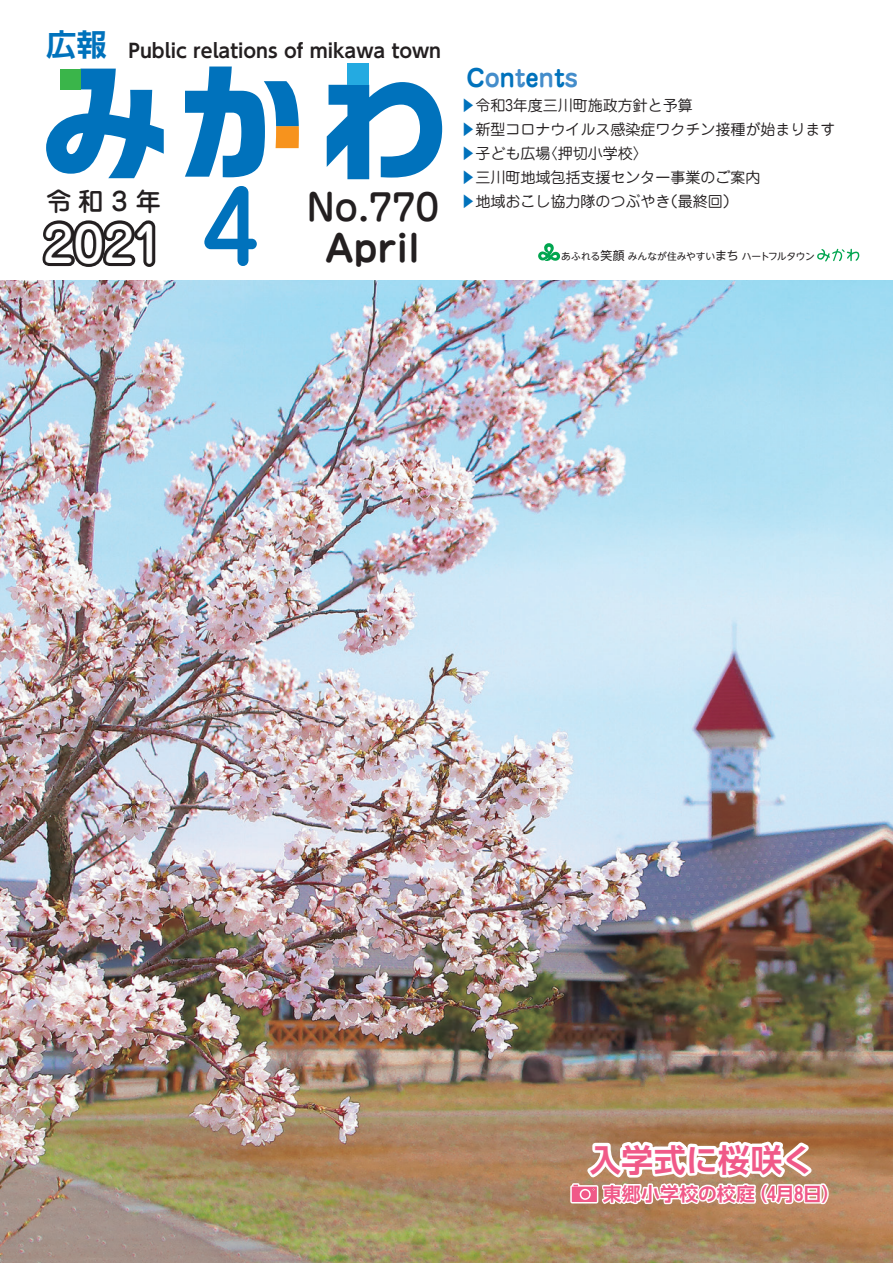
<style>
.page{position:relative;width:893px;height:1263px;background:#fff}
.page>*{position:absolute;margin:0;border:0;box-sizing:border-box;transform-origin:0 0}
.t1{font:500 97.2px "Jun 34 Pro";color:#0072bc}
.t2{font:500 48.75px "Jun 34 Pro";color:#fff}
.t3{font:500 36.45px "Jun 34 Pro";color:#231f20;scale:1.04 1}
.t4{font:700 36.45px "Jun 501 Pro";color:#231f20;scale:1.04 1}
.t5{font:700 31.5px "UD Shin Go Pro De";letter-spacing:.015em;color:#f05988}
.t6{font:700 30.3px "UD Shin Go Pro De";color:#0072bc}
.t7{font:500 25.5px "Jun 34 Pro";color:#231f20}
.t8{font:700 24px "Jun 501 Pro";color:#0072bc}
.t9{font:700 19.05px "UD Shin Go Pro De";color:#231f20}
.t10{font:700 18.75px "UD Shin Go Pro De";letter-spacing:.02em;color:#f05988;scale:.5 1}
.t11{font:700 18.75px "UD Shin Go Pro De";letter-spacing:.02em;color:#f05988}
.t12{font:15px "Jun 201 Pro";color:#231f20}
.t13{font:9.75px "UD Shin M Go Pro";letter-spacing:-.005em;color:#231f20}
.s1{color:#448dcb}
.s2{color:#0072bc}
.s3{font-size:11.85px}
</style>
<div class="page">
<img style="left:0;top:281px;width:893px;height:982px">
<svg style="left:42px;top:69px;width:122px;height:198px"></svg>
<div style="left:60px;top:69px;width:20px;height:20px;background:#3ab54a"></div>
<div style="left:347px;top:63px;width:22px;height:22px;background:#24aae1"></div>
<svg style="left:817px;top:249px;width:42px;height:12px"></svg>
<svg style="left:538px;top:243px;width:22px;height:18px"></svg>
<svg style="left:185px;top:67px;width:258px;height:113px"></svg>
<div style="left:408px;top:229px;width:12px;height:38px;border:8px solid #fff;border-radius:2px"></div>
<svg style="left:569px;top:1122px;width:261px;height:85px"></svg>
<h3 class="t6" style="left:46px;top:20px;width:62px">広報</h3>
<p class="t9" style="left:128px;top:35px;width:314px">Public relations of mikawa town</p>
<h3 class="t7" style="left:46px;top:181px;width:116px">令和3 年</h3>
<h1 class="t1" style="left:200px;top:150px;width:63px">4</h1>
<h2 class="t2" style="left:43px;top:206px;width:122px">2021</h2>
<h3 class="t3" style="left:306px;top:178px;width:129px">No.770</h3>
<h3 class="t4" style="left:325px;top:219px;width:93px">April</h3>
<h3 class="t8" style="left:466px;top:58px;width:113px">C<span class="s1">o</span>n<span class="s1">t</span>e<span class="s1">n</span>t<span class="s1">s</span></h3>
<p class="t12" style="left:460px;top:93px;width:234px"><span class="s2">▶</span>令和3年度三川町施政方針と予算</p>
<p class="t12" style="left:460px;top:117px;width:377px"><span class="s2">▶</span>新型コロナウイルス感染症ワクチン接種が始まります</p>
<p class="t12" style="left:543px;top:141px;width:106px">〈押切小学校〈</p>
<p class="t12" style="left:460px;top:141px;width:91px"><span class="s2">▶</span>子ども広場</p>
<p class="t12" style="left:460px;top:165px;width:301px"><span class="s2">▶</span>三川町地域包括支援センター事業のご案内</p>
<p class="t12" style="left:663px;top:189px;width:76px">（最終回(</p>
<p class="t12" style="left:460px;top:189px;width:211px"><span class="s2">▶</span>地域おこし協力隊のつぶやき</p>
<p class="t13" style="left:561px;top:248px;width:255px">あふれる<span class="s3">笑顔</span>みんなが住みやすい<span class="s3">まち</span>ハートフルタウン</p>
<h3 class="t5" style="left:590px;top:1134px;width:225px">入学式に桜咲く</h3>
<p class="t11" style="left:749px;top:1178px;width:93px">（月4 日8 (</p>
<p class="t10" style="left:594px;top:1178px;width:324px">　東郷小学校の校庭</p>
</div>
